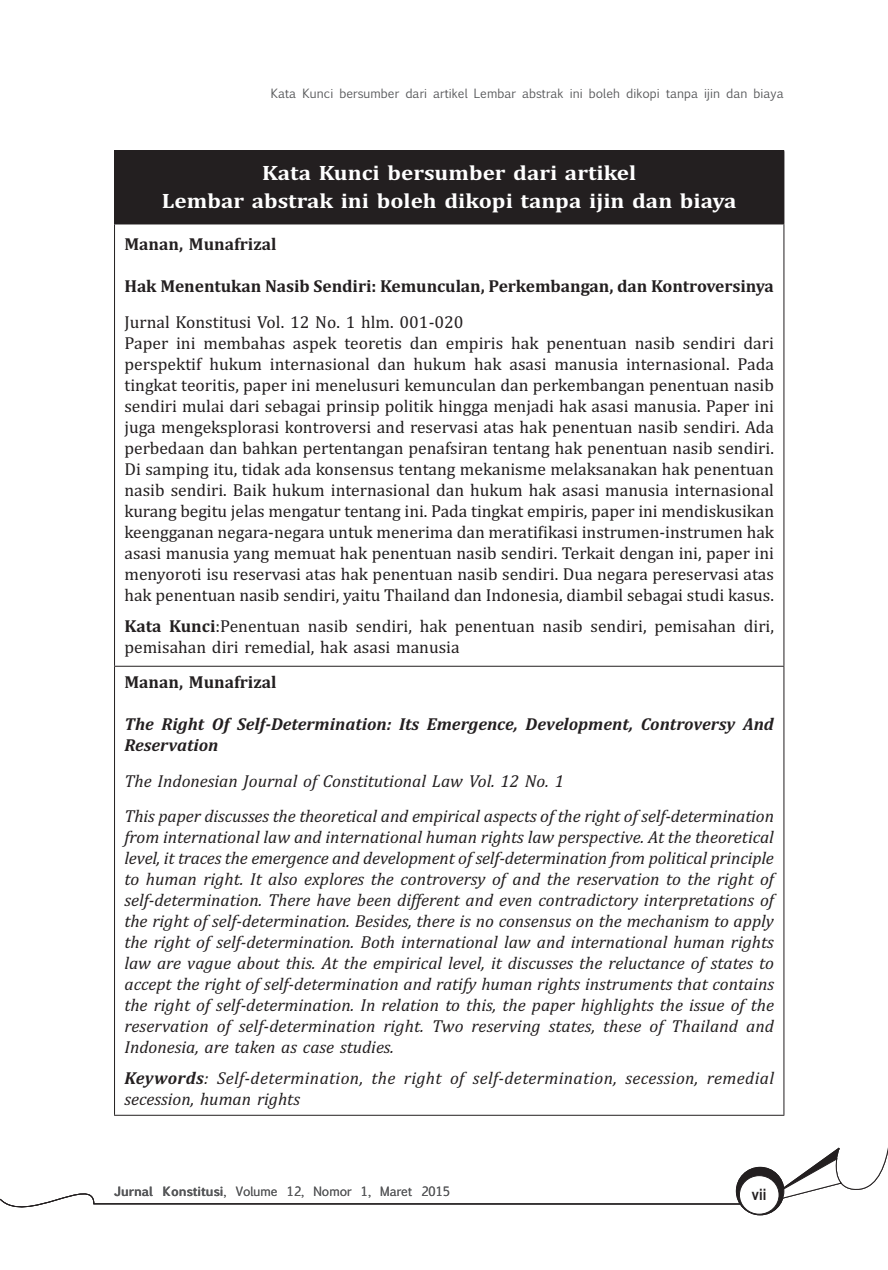
<style>
.page{position:relative;width:888px;height:1270px;background:#fff}
.page>*{position:absolute;margin:0;border:0;box-sizing:border-box;transform-origin:0 0}
.t1{font:700 21px/28px "Cambria";color:#fff;text-align:center;scale:1.1 1}
.t2{font:17.5px/21px "Cambria";color:#231f20;text-align:justify}
.t3{font:italic 17.5px/21px "Cambria";color:#231f20}
.t4{font:700 17.5px/35.9px "Cambria";letter-spacing:-.005em;color:#231f20}
.t5{font:italic 17.5px/21px "Cambria";letter-spacing:.02em;color:#231f20}
.t6{font:italic 700 17.5px/21px "Cambria";color:#231f20}
.t7{font:700 15.75px "Arial Narrow";color:#231f20}
.t8{font:12.25px "Euphemia UCAS";color:#57585a}
.s1{font-weight:400}
.s2{font-weight:700}
</style>
<div class="page">
<div style="left:115px;top:151px;width:669px;height:73px;background:#231f20"></div>
<hr style="left:114px;top:150px;width:670px;height:1px;background:#231f20">
<hr style="left:114px;top:151px;width:1px;height:73px;background:#231f20">
<hr style="left:114px;top:224px;width:670px;height:1px;background:#231f20">
<hr style="left:114px;top:224px;width:1px;height:442px;background:#231f20">
<hr style="left:783px;top:224px;width:1px;height:442px;background:#231f20">
<hr style="left:114px;top:666px;width:670px;height:1px;background:#231f20">
<hr style="left:114px;top:667px;width:1px;height:448px;background:#231f20">
<hr style="left:783px;top:667px;width:1px;height:448px;background:#231f20">
<svg style="left:0;top:1108px;width:888px;height:108px"></svg>
<p class="t8" style="left:271px;top:88px;width:515px">Kata Kunci bersumber dari artikel Lembar abstrak ini boleh dikopi tanpa ijin dan biaya</p>
<p class="t1" style="left:162px;top:161px;width:524px">Kata Kunci bersumber dari artikel<br>Lembar abstrak ini boleh dikopi tanpa ijin dan biaya</p>
<p class="t4" style="left:124px;top:228px;width:154px">Manan, Munafrizal</p>
<p class="t4" style="left:124px;top:270px;width:651px">Hak Menentukan Nasib Sendiri: Kemunculan, Perkembangan, dan Kontroversinya<br><span class="s1">Jurnal Konstitusi Vol. 12 No. 1 hlm. 001-020</span></p>
<p class="t2" style="left:124px;top:334px;width:651px">Paper ini membahas aspek teoretis dan empiris hak penentuan nasib sendiri dari perspektif hukum internasional dan hukum hak asasi manusia internasional. Pada tingkat teoritis, paper ini menelusuri kemunculan dan perkembangan penentuan nasib sendiri mulai dari sebagai prinsip politik hingga menjadi hak asasi manusia. Paper ini juga mengeksplorasi kontroversi and reservasi atas hak penentuan nasib sendiri. Ada perbedaan dan bahkan pertentangan penafsiran tentang hak penentuan nasib sendiri.<br>Di samping itu, tidak ada konsensus tentang mekanisme melaksanakan hak penentuan nasib sendiri. Baik hukum internasional dan hukum hak asasi manusia internasional kurang begitu jelas mengatur tentang ini. Pada tingkat empiris, paper ini mendiskusikan keengganan negara-negara untuk menerima dan merati-ikasi instrumen-instrumen hak asasi manusia yang memuat hak penentuan nasib sendiri. Terkait dengan ini, paper ini menyoroti isu reservasi atas hak penentuan nasib sendiri. Dua negara pereservasi atas hak penentuan nasib sendiri, yaitu Thailand dan Indonesia, diambil sebagai studi kasus.</p>
<p class="t2" style="left:124px;top:617px;width:651px"><span class="s2">Kata Kunci</span>:Penentuan nasib sendiri, hak penentuan nasib sendiri, pemisahan diri, pemisahan diri remedial, hak asasi manusia</p>
<p class="t4" style="left:124px;top:666px;width:154px">Manan, Munafrizal</p>
<p class="t6" style="left:124px;top:715px;width:651px">The Right Of Self-Determination: Its Emergence, Development, Controversy And<br>Reservation</p>
<p class="t3" style="left:124px;top:763px;width:651px;line-height:35.9px">The Indonesian Journal of Constitutional Law Vol. 12 No. 1<br>This paper discusses the theoretical and empirical aspects of the right of self-determination</p>
<p class="t3" style="left:124px;top:827px;width:651px;text-align:justify">from international law and international human rights law perspective. At the theoretical level, it traces the emergence and development of self-determination from political principle to human right. It also explores the controversy of and the reservation to the right of self-determination. There have been different and even contradictory interpretations of the right of self-determination. Besides, there is no consensus on the mechanism to apply the right of self-determination. Both international law and international human rights law are vague about this. At the empirical level, it discusses the reluctance of states to accept the right of self-determination and ratify human rights instruments that contains the right of self-determination. In relation to this, the paper highlights the issue of the reservation of self-determination right. Two reserving states, these of Thailand and Indonesia, are taken as case studies.</p>
<p class="t5" style="left:124px;top:1068px;width:651px"><span class="s2">Keywords</span>: Self-determination, the right of self-determination, secession, remedial secession, human rights</p>
<p class="t8" style="left:114px;top:1187px;width:337px"><span class="s2">Jurnal Konstitusi</span>, Volume 12, Nomor 1, Maret 2015</p>
<p class="t7" style="left:752px;top:1185px;width:16px">vii</p>
</div>
